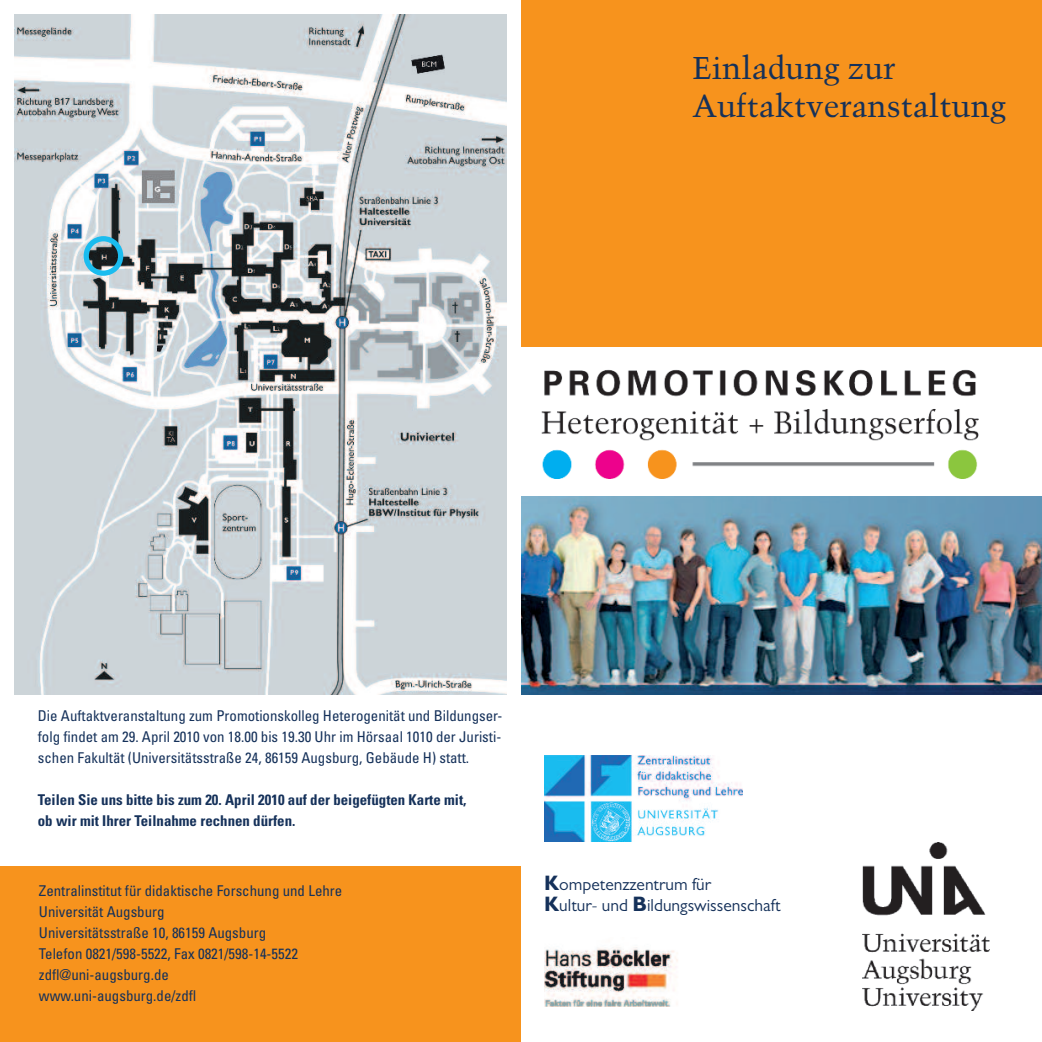
<style>
.page{position:relative;width:1042px;height:1042px;background:#fff}
.page>*{position:absolute;margin:0;border:0;box-sizing:border-box;transform-origin:0 0}
.t1{font:31.5px/37.8px "Trump Mediaeval LT Std";color:#15315a}
.t2{font:17.5px/21px "Gill Alt One";color:#15315a}
.t3{font:condensed 14.88px/21px "Univers LT Std";color:#15315a;text-align:justify}
.t4{font:700 condensed 14.88px/21px "Univers LT Std";color:#15315a}
.s1{font-weight:700;font-size:21px}
</style>
<div class="page">
<div style="left:521px;top:0;width:521px;height:347px;background:#f7931d"></div>
<img style="left:541px;top:369px;width:438px;height:109px">
<img style="left:521px;top:496px;width:521px;height:198px">
<img style="left:863px;top:842px;width:126px;height:168px">
<img style="left:544px;top:755px;width:199px;height:87px">
<img style="left:15px;top:15px;width:491px;height:679px">
<svg style="left:84px;top:236px;width:39px;height:40px;background:#518ea2"></svg>
<div style="left:0;top:866px;width:521px;height:176px;background:#f7931d"></div>
<img style="left:544px;top:947px;width:134px;height:59px">
<p class="t1" style="left:692px;top:49px;width:315px">Einladung zur<br>Auftaktveranstaltung</p>
<p class="t3" style="left:38px;top:706px;width:466px">Die Auftaktveranstaltung zum Promotionskolleg Heterogenität und Bildungser&shy;folg findet am 29. April 2010 von 18.00 bis 19.30 Uhr im Hörsaal 1010 der Juristi&shy;schen Fakultät (Universitätsstraße 24, 86159 Augsburg, Gebäude H) statt.</p>
<p class="t4" style="left:38px;top:790px;width:430px">Teilen Sie uns bitte bis zum 20. April 2010 auf der beigefügten Karte mit, ob wir mit Ihrer Teilnahme rechnen dürfen.</p>
<p class="t3" style="left:39px;top:881px;width:305px;text-align:left">Zentralinstitut für didaktische Forschung und Lehre Universität Augsburg<br>Universitätsstraße 10, 86159 Augsburg<br>Telefon 0821/598-5522, Fax 0821/598-14-5522 zdfl@uni-augsburg.de<br>www.uni-augsburg.de/zdfl</p>
<p class="t2" style="left:544px;top:875px;width:238px"><span class="s1">K</span>ompetenzzentrum für<br><span class="s1">K</span>ultur- und <span class="s1">B</span>ildungswissenschaft</p>
</div>
